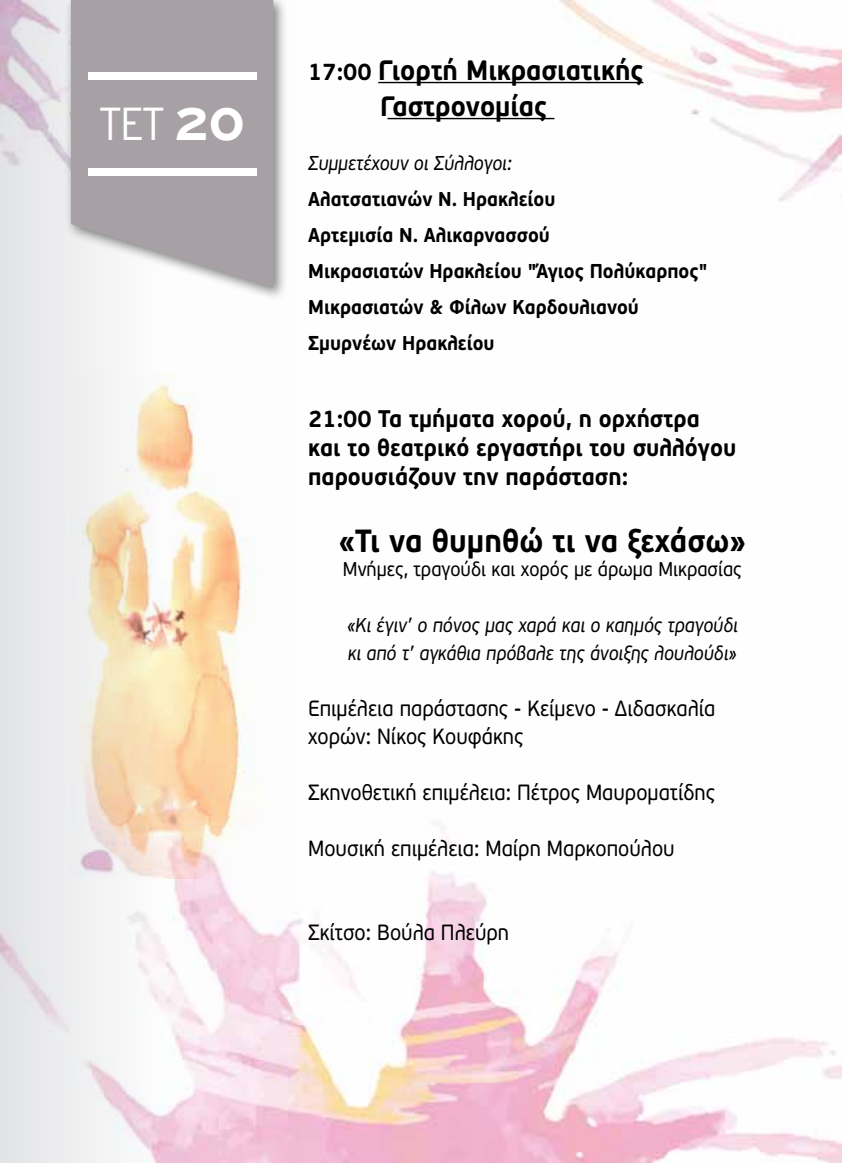
<style>
.page{position:relative;width:842px;height:1163px;background:#fff}
.page>*{position:absolute;margin:0;border:0;box-sizing:border-box;transform-origin:0 0}
.t1{font:300 condensed 49.2px "PF Highway Gothic";color:#fff}
.t2{font:700 32px "PF Beau Sans Pro";color:#000;scale:.91 1}
.t3{font:700 28px/36px "PF Beau Sans Pro";color:#000;scale:.91 1}
.t4{font:700 24px/28.8px "PF Beau Sans Pro";color:#000;scale:.91 1}
.t5{font:22px/28px "PF Beau Sans Pro";color:#000;scale:.91 1}
.t6{font:700 20px/36px "PF Beau Sans Pro";color:#000;scale:.91 1}
.t7{font:italic 20px/28px "PF Beau Sans Pro";color:#000;scale:.91 1}
.t8{font:20px "PF Beau Sans Pro";color:#000;scale:.91 1}
.s1{font-family:"PF Highway Gothic Extended";font-weight:900;font-stretch:normal}
.s2{font-size:24px}
</style>
<div class="page">
<img style="left:299px;top:0;width:543px;height:1162px">
<svg style="left:0;top:0;width:299px;height:1162px"></svg>
<div style="left:64px;top:0;width:225px;height:301px;background:#000;opacity:.5"></div>
<svg style="left:71px;top:0;width:202px;height:288px;background:#aea8ac"></svg>
<div style="left:88px;top:72px;width:168px;height:8px;background:#fff"></div>
<div style="left:88px;top:169px;width:168px;height:7px;background:#fff"></div>
<hr style="left:378px;top:82px;width:265px;height:1px;background:#000">
<hr style="left:387px;top:118px;width:167px;height:1px;background:#000">
<img style="left:71px;top:373px;width:192px;height:505px">
<h1 class="t1" style="left:100px;top:98px;width:146px">ΤΕΤ <span class="s1">20</span></h1>
<p class="t3" style="left:380px;top:53px;width:291px;text-indent:-72px"><span class="s2">17:00</span> Γιορτή Μικρασιατικής<br>Γαστρονομίας</p>
<p class="t7" style="left:308px;top:149px;width:225px">Συμμετέχουν οι Σύλλογοι:</p>
<p class="t6" style="left:308px;top:181px;width:440px">Αλατσατιανών Ν. Ηρακλείου<br>Αρτεμισία Ν. Αλικαρνασσού<br>Μικρασιατών Ηρακλείου "Άγιος Πολύκαρπος"<br>Μικρασιατών &amp; Φίλων Καρδουλιανού<br>Σμυρνέων Ηρακλείου</p>
<p class="t4" style="left:308px;top:405px;width:472px">21:00 Τα τμήματα χορού, η ορχήστρα και το θεατρικό εργαστήρι του συλλόγου παρουσιάζουν την παράσταση:</p>
<h2 class="t2" style="left:338px;top:521px;width:449px">«Τι να θυμηθώ τι να ξεχάσω»</h2>
<p class="t8" style="left:343px;top:557px;width:440px">Μνήμες, τραγούδι και χορός με άρωμα Μικρασίας</p>
<p class="t7" style="left:347px;top:611px;width:431px">«Κι έγιν’ ο πόνος μας χαρά και ο καημός τραγούδι κι από τ’ αγκάθια πρόβαλε της άνοιξης λουλούδι»</p>
<p class="t5" style="left:308px;top:695px;width:449px">Επιμέλεια παράστασης - Κείμενο - Διδασκαλία χορών: Νίκος Κουφάκης</p>
<p class="t5" style="left:308px;top:779px;width:449px">Σκηνοθετική επιμέλεια: Πέτρος Μαυροματίδης</p>
<p class="t5" style="left:308px;top:835px;width:404px">Μουσική επιμέλεια: Μαίρη Μαρκοπούλου</p>
<p class="t5" style="left:308px;top:919px;width:222px">Σκίτσο: Βούλα Πλεύρη</p>
</div>
